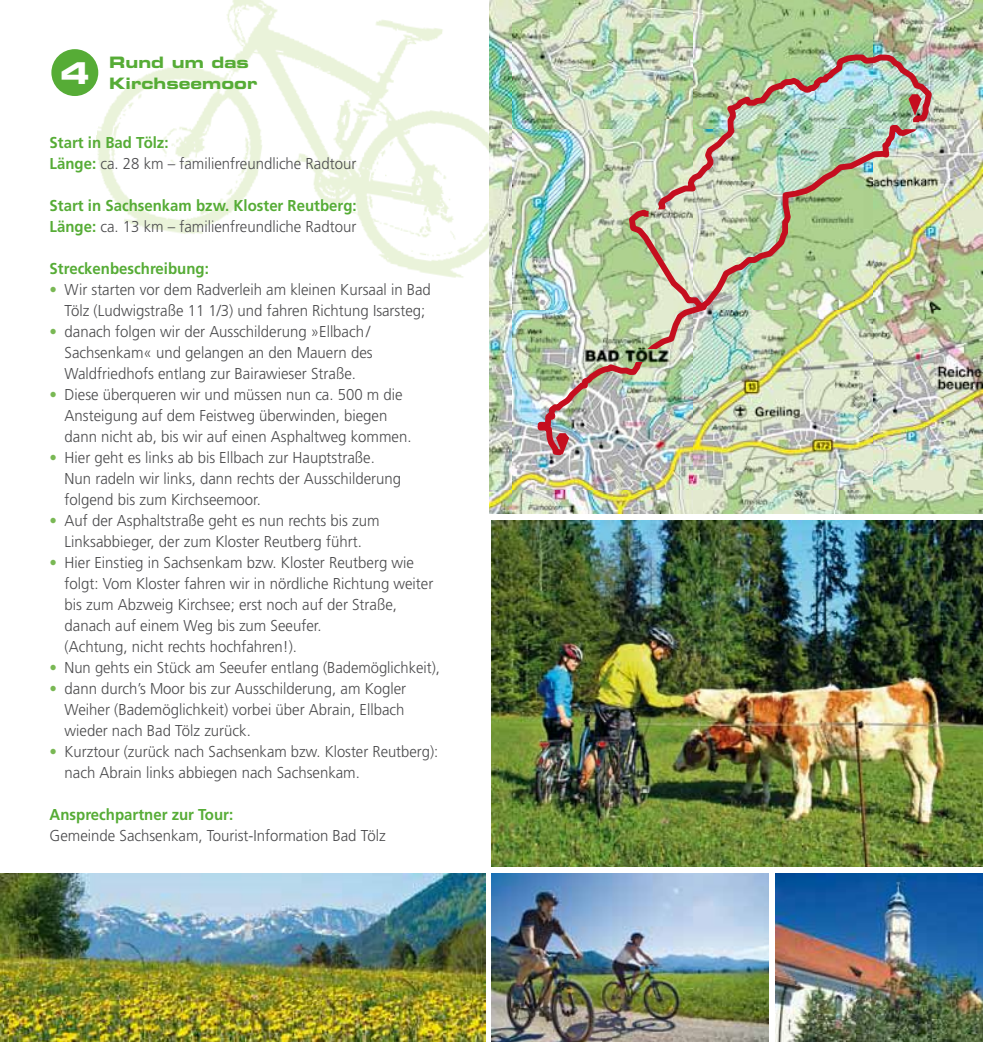
<style>
.page{position:relative;width:983px;height:1042px;background:#fff}
.page>*{position:absolute;margin:0;border:0;box-sizing:border-box;transform-origin:0 0}
.t1{font:30.1px "Eurostile Bold Extended Two";color:#fff}
.t2{font:300 15.75px/21px "Frutiger LT Std";color:#4b4b4d;scale:.95 1}
.t3{font:300 15.75px/21px "Frutiger LT Std";color:#4b4b4d;scale:.94 1}
.t4{font:700 15.75px/21px "Frutiger LT Std";color:#56ac36;scale:.95 1}
.t5{font:15.75px/21px "Eurostile Bold Extended Two";color:#56ac36}
.s1{font-weight:700;color:#56ac36}
.s2{font-weight:300;color:#4b4b4d}
.s3{color:#79b854}
</style>
<div class="page">
<img style="left:95px;top:0;width:394px;height:278px">
<img style="left:489px;top:0;width:493px;height:513px">
<div style="left:50px;top:48px;width:49px;height:49px;background:#56ac36;border-radius:50%"></div>
<div style="left:50px;top:47px;width:50px;height:51px;border:2px solid #fff;border-radius:50%"></div>
<img style="left:0;top:874px;width:485px;height:168px">
<img style="left:491px;top:874px;width:277px;height:168px">
<img style="left:775px;top:874px;width:207px;height:168px">
<img style="left:491px;top:521px;width:491px;height:345px">
<img style="left:534px;top:51px;width:400px;height:408px">
<svg style="left:556px;top:433px;width:13px;height:22px"></svg>
<svg style="left:908px;top:94px;width:13px;height:22px"></svg>
<h1 class="t1" style="left:60px;top:52px;width:31px">4</h1>
<p class="t5" style="left:109px;top:52px;width:150px">Rund um das<br>Kirchseemoor</p>
<p class="t2" style="left:50px;top:133px;width:324px"><span class="s1">Start in Bad Tölz:<br>Länge:</span> ca. 28 km – familienfreundliche Radtour</p>
<p class="t4" style="left:50px;top:195px;width:324px">Start in Sachsenkam bzw. Kloster Reutberg:<br>Länge: <span class="s2">ca. 13 km – familienfreundliche Radtour</span></p>
<p class="t4" style="left:50px;top:258px;width:169px">Streckenbeschreibung:</p>
<p class="t2" style="left:50px;top:280px;width:403px;text-align:center"><span class="s3">•</span> Wir starten vor dem Radverleih am kleinen Kursaal in Bad<br>Tölz (Ludwigstraße 11 1/3) und fahren Richtung Isarsteg;</p>
<p class="t2" style="left:64px;top:322px;width:326px;text-indent:-15px"><span class="s3">•</span> danach folgen wir der Ausschilderung »Ellbach /<br>Sachsenkam« und gelangen an den Mauern des<br>Waldfriedhofs entlang zur Bairawieser Straße.</p>
<p class="t2" style="left:64px;top:384px;width:366px;text-indent:-15px"><span class="s3">•</span> Diese überqueren wir und müssen nun ca. 500 m die<br>Ansteigung auf dem Feistweg überwinden, biegen dann nicht ab, bis wir auf einen Asphaltweg kommen.</p>
<p class="t2" style="left:64px;top:447px;width:356px;text-indent:-15px"><span class="s3">•</span> Hier geht es links ab bis Ellbach zur Hauptstraße.<br>Nun radeln wir links, dann rechts der Ausschilderung folgend bis zum Kirchseemoor.</p>
<p class="t2" style="left:50px;top:510px;width:349px;text-align:center"><span class="s3">•</span> Auf der Asphaltstraße geht es nun rechts bis zum<br>Linksabbieger, der zum Kloster Reutberg führt.</p>
<p class="t2" style="left:64px;top:552px;width:389px;text-indent:-15px"><span class="s3">•</span> Hier Einstieg in Sachsenkam bzw. Kloster Reutberg wie folgt: Vom Kloster fahren wir in nördliche Richtung weiter bis zum Abzweig Kirchsee; erst noch auf der Straße, danach auf einem Weg bis zum Seeufer.<br>(Achtung, nicht rechts hochfahren!).</p>
<p class="t3" style="left:50px;top:658px;width:416px"><span class="s3">•</span> Nun gehts ein Stück am Seeufer entlang (Bademöglichkeit),</p>
<p class="t2" style="left:64px;top:679px;width:361px;text-align:justify;text-indent:-15px"><span class="s3">•</span> dann durch’s Moor bis zur Ausschilderung, am Kogler Weiher (Bademöglichkeit) vorbei über Abrain, Ellbach wieder nach Bad Tölz zurück.</p>
<p class="t3" style="left:64px;top:742px;width:399px;text-indent:-15px"><span class="s3">•</span> Kurztour (zurück nach Sachsenkam bzw. Kloster Reutberg): nach Abrain links abbiegen nach Sachsenkam.</p>
<p class="t4" style="left:50px;top:804px;width:195px">Ansprechpartner zur Tour:</p>
<p class="t2" style="left:50px;top:826px;width:355px">Gemeinde Sachsenkam, Tourist-Information Bad Tölz</p>
</div>
